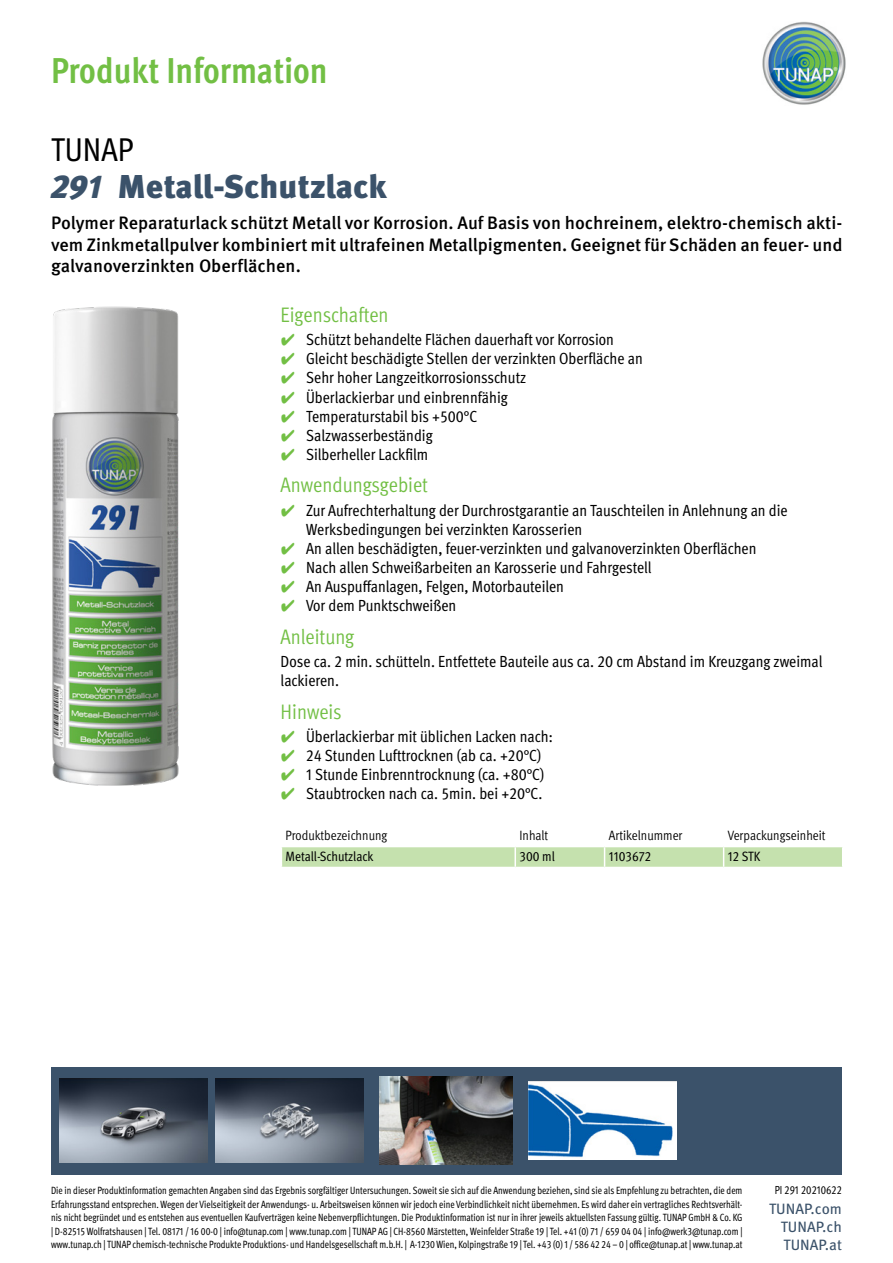
<style>
.page{position:relative;width:893px;height:1263px;background:#fff}
.page>*{position:absolute;margin:0;border:0;box-sizing:border-box;transform-origin:0 0}
.t1{font:700 condensed 36px "Meta Pro";color:#72bf44}
.t2{font:900 33px "Meta Pro";color:#3b526a}
.t3{font:condensed 33px "Meta Pro";color:#000}
.t4{font:condensed 21px "Meta Pro";color:#72bf44}
.t5{font:500 18px/21.6px "Meta Pro";color:#000;text-align:justify}
.t6{font:condensed 16.2px/19px "Meta Pro";color:#000}
.t7{font:15px/18px "Meta Pro";color:#3b526a;text-align:justify}
.t8{font:condensed 13.5px "Meta Pro";color:#000}
.t9{font:condensed 13.5px "Meta Pro";color:#000}
.t10{font:condensed 11.7px "Meta Pro";color:#000;scale:.92 1}
.t11{font:condensed 10.5px/13.5px "Meta Pro";color:#000;text-align:justify;scale:.92 1}
.s1{font-style:italic}
.s2{font-family:"Wuerth Global";font-stretch:normal;color:#72bf44}
</style>
<div class="page">
<img style="left:762px;top:21px;width:84px;height:84px">
<div style="left:51px;top:1068px;width:790px;height:107px;background:#3b526a"></div>
<img style="left:59px;top:1079px;width:148px;height:83px">
<img style="left:216px;top:1079px;width:148px;height:83px">
<img style="left:380px;top:1076px;width:133px;height:89px">
<img style="left:529px;top:1081px;width:148px;height:78px">
<img style="left:52px;top:306px;width:127px;height:480px">
<svg style="left:281px;top:847px;width:562px;height:20px;background:#c7e2b1"></svg>
<h1 class="t1" style="left:51px;top:43px;width:278px">Produkt Information</h1>
<h2 class="t3" style="left:51px;top:125px;width:84px">TUNAP</h2>
<h2 class="t2" style="left:51px;top:161px;width:338px"><span class="s1">291</span> Metall-Schutzlack</h2>
<p class="t5" style="left:51px;top:211px;width:793px">Polymer Reparaturlack schützt Metall vor Korrosion. Auf Basis von hochreinem, elektro-chemisch akti&shy;vem Zinkmetallpulver kombiniert mit ultrafeinen Metallpigmenten. Geeignet für Schäden an feuer- und galvanoverzinkten Oberflächen.</p>
<h3 class="t4" style="left:281px;top:299px;width:109px">Eigenschaften</h3>
<h3 class="t6" style="left:281px;top:329px;width:335px"><span class="s2">✔</span> Schützt behandelte Flächen dauerhaft vor Korrosion</h3>
<h3 class="t6" style="left:281px;top:348px;width:364px"><span class="s2">✔</span> Gleicht beschädigte Stellen der verzinkten Oberfläche an</h3>
<h3 class="t6" style="left:281px;top:367px;width:247px"><span class="s2">✔</span> Sehr hoher Langzeitkorrosionsschutz</h3>
<h3 class="t6" style="left:281px;top:386px;width:229px"><span class="s2">✔</span> Überlackierbar und einbrennfähig</h3>
<h3 class="t6" style="left:281px;top:405px;width:198px"><span class="s2">✔</span> Temperaturstabil bis +500°C</h3>
<h3 class="t6" style="left:281px;top:424px;width:154px"><span class="s2">✔</span> Salzwasserbeständig</h3>
<h3 class="t6" style="left:281px;top:443px;width:149px"><span class="s2">✔</span> Silberheller Lackfilm</h3>
<h3 class="t4" style="left:281px;top:470px;width:149px">Anwendungsgebiet</h3>
<h3 class="t6" style="left:306px;top:499px;width:483px;text-indent:-26px"><span class="s2">✔</span> Zur Aufrechterhaltung der Durchrostgarantie an Tauschteilen in Anlehnung an die<br>Werksbedingungen bei verzinkten Karosserien</h3>
<h3 class="t6" style="left:281px;top:537px;width:477px"><span class="s2">✔</span> An allen beschädigten, feuer-verzinkten und galvanoverzinkten Oberflächen</h3>
<h3 class="t6" style="left:281px;top:557px;width:372px"><span class="s2">✔</span> Nach allen Schweißarbeiten an Karosserie und Fahrgestell</h3>
<h3 class="t6" style="left:281px;top:576px;width:285px"><span class="s2">✔</span> An Auspuffanlagen, Felgen, Motorbauteilen</h3>
<h3 class="t6" style="left:281px;top:595px;width:177px"><span class="s2">✔</span> Vor dem Punktschweißen</h3>
<h3 class="t4" style="left:281px;top:621px;width:75px">Anleitung</h3>
<h3 class="t6" style="left:281px;top:651px;width:543px">Dose ca. 2 min. schütteln. Entfettete Bauteile aus ca. 20 cm Abstand im Kreuzgang zweimal lackieren.</h3>
<h3 class="t4" style="left:281px;top:696px;width:63px">Hinweis</h3>
<h3 class="t6" style="left:281px;top:726px;width:274px"><span class="s2">✔</span> Überlackierbar mit üblichen Lacken nach:</h3>
<h3 class="t6" style="left:281px;top:745px;width:262px"><span class="s2">✔</span> 24 Stunden Lufttrocknen (ab ca. +20°C)</h3>
<h3 class="t6" style="left:281px;top:764px;width:265px"><span class="s2">✔</span> 1 Stunde Einbrenntrocknung (ca. +80°C)</h3>
<h3 class="t6" style="left:281px;top:783px;width:263px"><span class="s2">✔</span> Staubtrocken nach ca. 5min. bei +20°C.</h3>
<p class="t8" style="left:286px;top:826px;width:103px">Produktbezeichnung</p>
<p class="t8" style="left:519px;top:826px;width:30px">Inhalt</p>
<p class="t8" style="left:609px;top:826px;width:75px">Artikelnummer</p>
<p class="t8" style="left:728px;top:826px;width:99px">Verpackungseinheit</p>
<p class="t9" style="left:286px;top:846px;width:89px">Metall-Schutzlack</p>
<p class="t9" style="left:519px;top:846px;width:37px">300 ml</p>
<p class="t9" style="left:609px;top:846px;width:44px">1103672</p>
<p class="t9" style="left:728px;top:846px;width:34px">12 STK</p>
<p class="t11" style="left:51px;top:1183px;width:753px">Die in dieser Produktinformation gemachten Angaben sind das Ergebnis sorgfältiger Untersuchungen. Soweit sie sich auf die Anwendung beziehen, sind sie als Empfehlung zu betrachten, die dem Erfahrungsstand entsprechen. Wegen der Vielseitigkeit der Anwendungs- u. Arbeitsweisen können wir jedoch eine Verbindlichkeit nicht übernehmen. Es wird daher ein vertragliches Rechtsverhält&shy;nis nicht begründet und es entstehen aus eventuellen Kaufverträgen keine Nebenverpflichtungen. Die Produktinformation ist nur in ihrer jeweils aktuellsten Fassung gültig. TUNAP GmbH &amp; Co. KG | D-82515 Wolfratshausen | Tel. 08171 / 16 00-0 | info@tunap.com | www.tunap.com | TUNAP AG | CH-8560 Märstetten, Weinfelder Straße 19 | Tel. +41 (0) 71 / 659 04 04 | info@werk3@tunap.com | www.tunap.ch | TUNAP chemisch-technische Produkte Produktions- und Handelsgesellschaft m.b.H. | A-1230 Wien, Kolpingstraße 19 | Tel. +43 (0) 1 / 586 42 24 – 0 | office@tunap.at | www.tunap.at</p>
<p class="t10" style="left:775px;top:1181px;width:75px">PI 291 20210622</p>
<h3 class="t7" style="left:781px;top:1199px;width:63px;text-indent:-12px">TUNAP.com TUNAP.ch TUNAP.at</h3>
</div>
